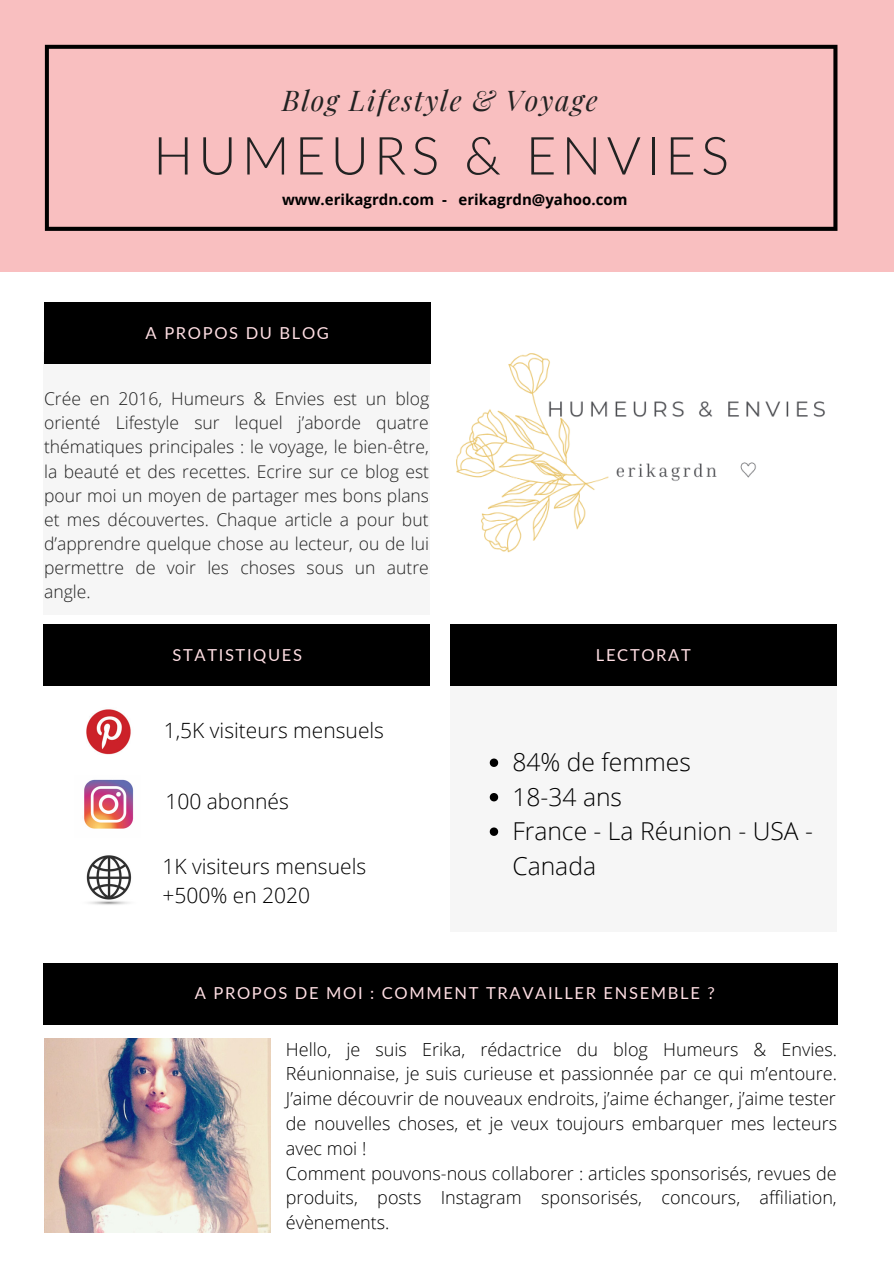
<style>
.page{position:relative;width:894px;height:1264px;background:#fff}
.page>*{position:absolute;margin:0;border:0;box-sizing:border-box;transform-origin:0 0}
.t1{font:300 52.5px "Lato";letter-spacing:.1em;color:#222}
.t2{font:italic 27.9px "Playfair Display";letter-spacing:.06em;color:#222}
.t3{font:300 24.6px/34.5px "Open Sans";color:#000}
.t4{font:300 21px/29.2px "Open Sans";color:#000}
.t5{font:300 18px/24.8px "Open Sans";color:#000}
.t6{font:300 17.55px/24.2px "Open Sans";color:#222;text-align:justify}
.t7{font:16.5px "Lato";letter-spacing:.1em;color:#ffdfe4}
.t8{font:700 15px "Open Sans";color:#000}
.s1{color:#fff}
</style>
<div class="page">
<div style="left:0;top:0;width:893px;height:271px;background:#f9bfc0"></div>
<svg style="left:45px;top:45px;width:792px;height:186px"></svg>
<div style="left:44px;top:302px;width:386px;height:62px;background:#000"></div>
<div style="left:43px;top:962px;width:794px;height:62px;background:#000"></div>
<div style="left:450px;top:669px;width:386px;height:262px;background:#f6f6f6"></div>
<div style="left:43px;top:624px;width:386px;height:62px;background:#000"></div>
<div style="left:450px;top:624px;width:386px;height:62px;background:#000"></div>
<img style="left:456px;top:353px;width:369px;height:200px">
<img style="left:84px;top:779px;width:50px;height:50px">
<img style="left:86px;top:709px;width:45px;height:46px">
<img style="left:86px;top:855px;width:46px;height:50px">
<img style="left:45px;top:1038px;width:225px;height:193px">
<svg style="left:489px;top:758px;width:9px;height:9px"></svg>
<svg style="left:489px;top:793px;width:9px;height:8px"></svg>
<svg style="left:489px;top:827px;width:9px;height:8px"></svg>
<div style="left:43px;top:352px;width:386px;height:262px;background:#f6f6f6"></div>
<h2 class="t2" style="left:282px;top:81px;width:317px">Blog Lifestyle &amp; Voyage</h2>
<h1 class="t1" style="left:153px;top:123px;width:577px">HUMEURS &amp; ENVIES</h1>
<p class="t8" style="left:282px;top:189px;width:347px">www.erikagrdn.com - erikagrdn@yahoo.com</p>
<p class="t7" style="left:146px;top:322px;width:185px">A PROPOS DU BLOG</p>
<p class="t6" style="left:44px;top:386px;width:386px">Crée en 2016, Humeurs &amp; Envies est un blog orienté Lifestyle sur lequel j’aborde quatre thématiques principales : le voyage, le bien-être, la beauté et des recettes. Ecrire sur ce blog est pour moi un moyen de partager mes bons plans et mes découvertes. Chaque article a pour but d’apprendre quelque chose au lecteur, ou de lui permettre de voir les choses sous un autre angle.</p>
<p class="t7" style="left:172px;top:644px;width:131px">STATISTIQUES</p>
<p class="t4" style="left:164px;top:715px;width:246px">1,5K visiteurs mensuels<span class="s1">11</span></p>
<p class="t4" style="left:165px;top:786px;width:149px">100 abonnés<span class="s1">11</span></p>
<p class="t4" style="left:162px;top:850px;width:205px">1K visiteurs mensuels +500% en 2020<span class="s1">11</span></p>
<p class="t7" style="left:595px;top:644px;width:96px">LECTORAT</p>
<h3 class="t3" style="left:512px;top:744px;width:302px">84% de femmes<br>18-34 ans<br>France - La Réunion - USA -<br>Canada</h3>
<p class="t7" style="left:195px;top:983px;width:521px">A PROPOS DE MOI : COMMENT TRAVAILLER ENSEMBLE ?</p>
<p class="t5" style="left:286px;top:1036px;width:552px">Hello, je suis Erika, rédactrice du blog Humeurs &amp; Envies.<br>Réunionnaise, je suis curieuse et passionnée par ce qui m’entoure.<br>J’aime découvrir de nouveaux endroits, j’aime échanger, j’aime tester de nouvelles choses, et je veux toujours embarquer mes lecteurs avec moi !<br>Comment pouvons-nous collaborer : articles sponsorisés, revues de produits, posts Instagram sponsorisés, concours, affiliation, évènements.</p>
</div>
